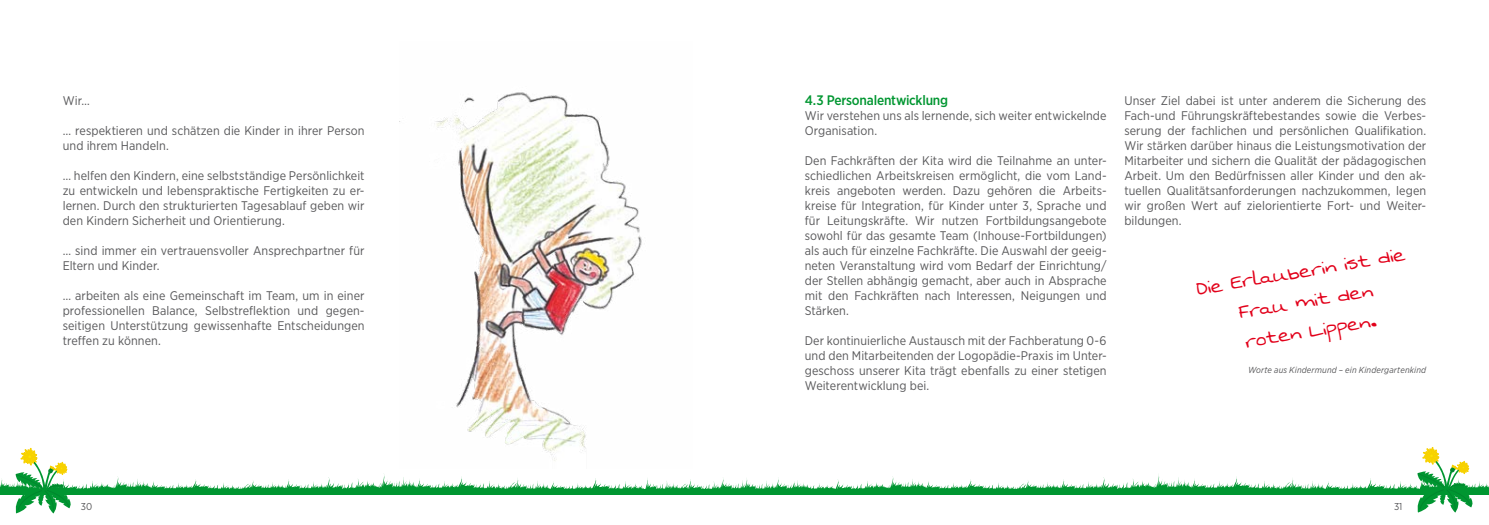
<style>
.page{position:relative;width:1489px;height:525px;background:#fff}
.page>*{position:absolute;margin:0;border:0;box-sizing:border-box;transform-origin:0 0}
.t1{font:16.25px/30px "Swankyand Moo Moo";color:#e2001a;text-align:center}
.t2{font:500 13.75px "Gotham Narrow";letter-spacing:-.015em;color:#009631}
.t3{font:12.5px/15px "Gotham Narrow";letter-spacing:.005em;color:#58585a;text-align:justify}
.t4{font:10px "Gotham Narrow";color:#58585a}
.t5{font:italic 8.75px "Gotham Narrow";letter-spacing:.02em;color:#58585a}
</style>
<div class="page">
<svg style="left:0;top:447px;width:1488px;height:66px"></svg>
<img style="left:399px;top:92px;width:293px;height:376px">
<p class="t3" style="left:63px;top:93px;width:29px">Wir…</p>
<p class="t3" style="left:63px;top:123px;width:303px">… respektieren und schätzen die Kinder in ihrer Person und ihrem Handeln.</p>
<p class="t3" style="left:63px;top:168px;width:303px">… helfen den Kindern, eine selbstständige Persönlichkeit zu entwickeln und lebenspraktische Fertigkeiten zu er&shy;lernen. Durch den strukturierten Tagesablauf geben wir den Kindern Sicherheit und Orientierung.</p>
<p class="t3" style="left:63px;top:243px;width:303px">… sind immer ein vertrauensvoller Ansprechpartner für<br>Eltern und Kinder.</p>
<p class="t3" style="left:63px;top:288px;width:303px">… arbeiten als eine Gemeinschaft im Team, um in einer professionellen Balance, Selbstreflektion und gegen&shy;seitigen Unterstützung gewissenhafte Entscheidungen treffen zu können.</p>
<p class="t2" style="left:804px;top:91px;width:145px">4.3 Personalentwicklung</p>
<p class="t3" style="left:804px;top:108px;width:303px">Wir verstehen uns als lernende, sich weiter entwickelnde<br>Organisation.</p>
<p class="t3" style="left:804px;top:153px;width:303px">Den Fachkräften der Kita wird die Teilnahme an unter&shy;schiedlichen Arbeitskreisen ermöglicht, die vom Land&shy;kreis angeboten werden. Dazu gehören die Arbeits&shy;kreise für Integration, für Kinder unter 3, Sprache und für Leitungskräfte. Wir nutzen Fortbildungsangebote sowohl für das gesamte Team (Inhouse-Fortbildungen) als auch für einzelne Fachkräfte. Die Auswahl der geeig&shy;neten Veranstaltung wird vom Bedarf der Einrichtung/ der Stellen abhängig gemacht, aber auch in Absprache mit den Fachkräften nach Interessen, Neigungen und Stärken.</p>
<p class="t3" style="left:804px;top:333px;width:303px">Der kontinuierliche Austausch mit der Fachberatung 0-6 und den Mitarbeitenden der Logopädie-Praxis im Unter&shy;geschoss unserer Kita trägt ebenfalls zu einer stetigen Weiterentwicklung bei.</p>
<p class="t3" style="left:1124px;top:93px;width:303px">Unser Ziel dabei ist unter anderem die Sicherung des Fach-und Führungskräftebestandes sowie die Verbes&shy;serung der fachlichen und persönlichen Qualifikation.<br>Wir stärken darüber hinaus die Leistungsmotivation der Mitarbeiter und sichern die Qualität der pädagogischen Arbeit. Um den Bedürfnissen aller Kinder und den ak&shy;tuellen Qualitätsanforderungen nachzukommen, legen wir großen Wert auf zielorientierte Fort- und Weiter&shy;bildungen.</p>
<h1 class="t1" style="left:1194px;top:273px;width:212px;rotate:-9deg">Die Erlauberin ist die<br>Frau mit den<br>roten Lippen.</h1>
<p class="t5" style="left:1247px;top:364px;width:180px">Worte aus Kindermund – ein Kindergartenkind</p>
<p class="t4" style="left:81px;top:500px;width:13px">30</p>
<p class="t4" style="left:1393px;top:500px;width:10px">31</p>
</div>
